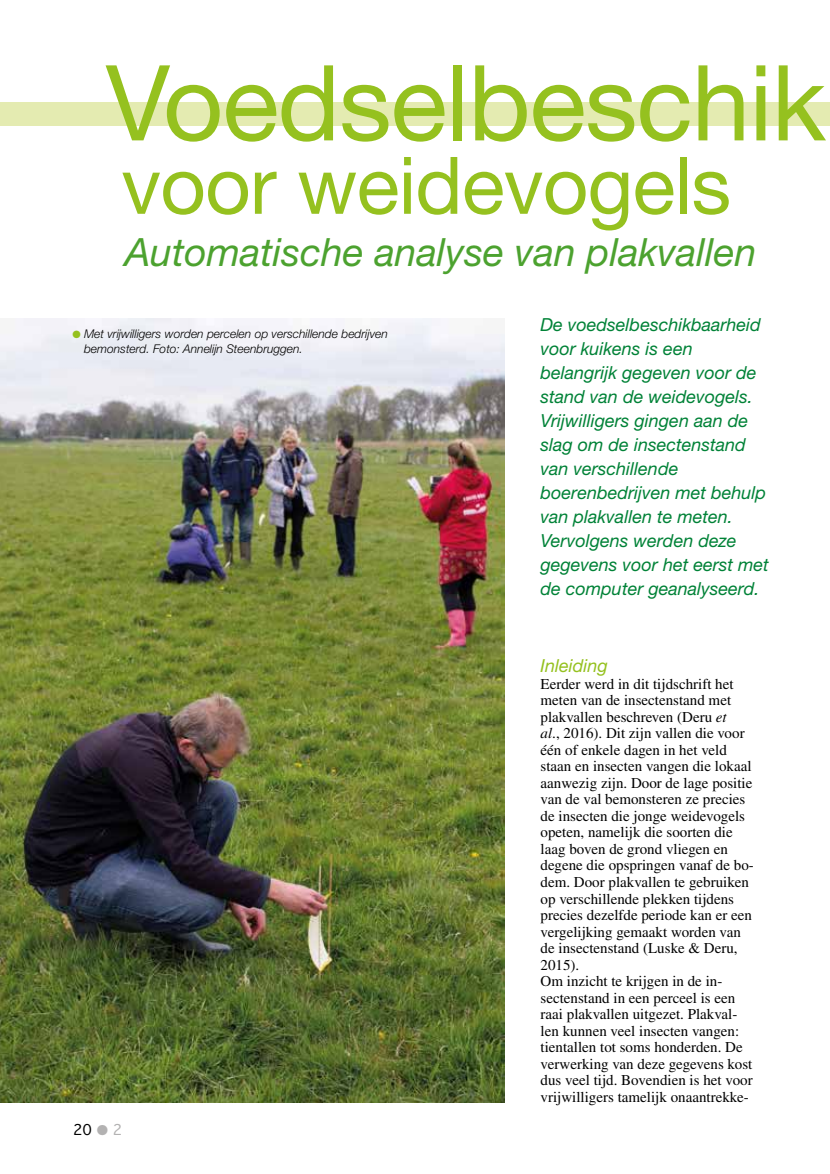
<style>
.page{position:relative;width:830px;height:1174px;background:#fff}
.page>*{position:absolute;margin:0;border:0;box-sizing:border-box;transform-origin:0 0}
.t1{font:105px "Helvetica Neue LT Std";letter-spacing:-.01em;color:#95c11f}
.t2{font:79.5px "Helvetica Neue LT Std";letter-spacing:-.01em;color:#95c11f}
.t3{font:italic 39px "Helvetica Neue LT Std";color:#4ca22f}
.t4{font:italic 18px/24px "Helvetica Neue LT Std";color:#008237}
.t5{font:italic 18px "Helvetica Neue LT Std";color:#95c11f}
.t6{font:15px/16.5px "Times LT Std";color:#000}
.t7{font:14.25px "Geneva";color:#000}
.t8{font:italic 300 12px/14.4px "Helvetica Neue LT Std";color:#000}
.s1{color:#95c11f}
.s2{color:#b3b2b2}
.s3{font-style:italic}
</style>
<div class="page">
<div style="left:0;top:103px;width:829px;height:23px;background:#e4ebb1"></div>
<img style="left:0;top:318px;width:504px;height:784px">
<h1 class="t1" style="left:106px;top:40px;width:721px">Voedselbeschik</h1>
<h2 class="t2" style="left:121px;top:138px;width:611px">voor weidevogels</h2>
<h3 class="t3" style="left:124px;top:229px;width:633px">Automatische analyse van plakvallen</h3>
<p class="t8" style="left:84px;top:327px;width:305px;text-indent:-12px"><span class="s1">●</span> Met vrijwilligers worden percelen op verschillende bedrijven bemonsterd. Foto: Annelijn Steenbruggen.</p>
<p class="t7" style="left:73px;top:1121px;width:51px">20<span class="s2">●2</span></p>
<p class="t4" style="left:540px;top:313px;width:229px">De voedselbeschikbaarheid voor kuikens is een belangrijk gegeven voor de stand van de weidevogels.<br>Vrijwilligers gingen aan de slag om de insectenstand van verschillende boerenbedrijven met behulp van plakvallen te meten.<br>Vervolgens werden deze gegevens voor het eerst met de computer geanalyseerd.</p>
<p class="t5" style="left:540px;top:655px;width:69px">Inleiding</p>
<p class="t6" style="left:540px;top:675px;width:215px">Eerder werd in dit tijdschrift het meten van de insectenstand met plakvallen beschreven (Deru <span class="s3">et<br>al</span>., 2016). Dit zijn vallen die voor één of enkele dagen in het veld staan en insecten vangen die lokaal aanwezig zijn. Door de lage positie van de val bemonsteren ze precies de insecten die jonge weidevogels opeten, namelijk die soorten die laag boven de grond vliegen en degene die opspringen vanaf de bo&shy;dem. Door plakvallen te gebruiken op verschillende plekken tijdens precies dezelfde periode kan er een vergelijking gemaakt worden van de insectenstand (Luske &amp; Deru,<br>2015).<br>Om inzicht te krijgen in de in&shy;sectenstand in een perceel is een raai plakvallen uitgezet. Plakval&shy;len kunnen veel insecten vangen: tientallen tot soms honderden. De verwerking van deze gegevens kost dus veel tijd. Bovendien is het voor vrijwilligers tamelijk onaantrekke-</p>
</div>
